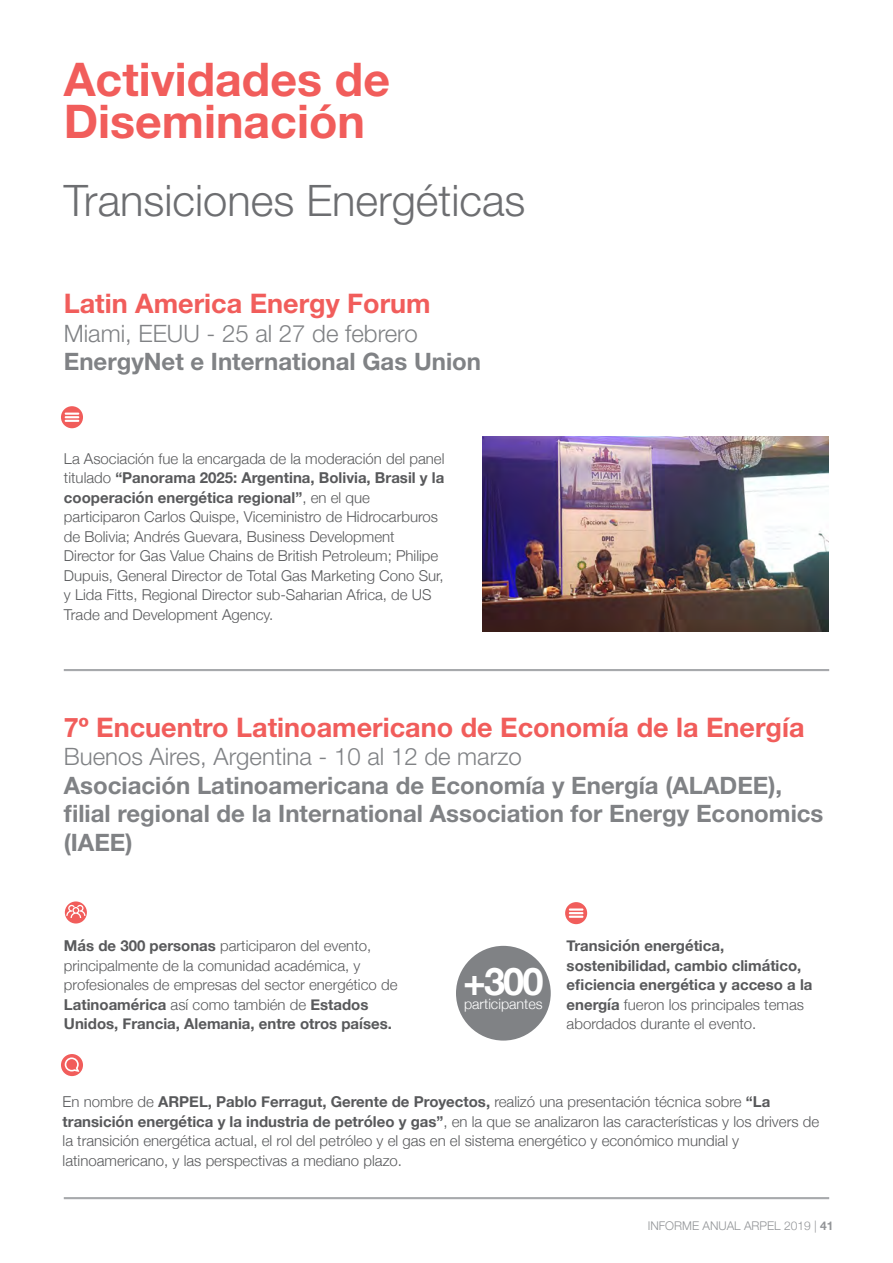
<style>
.page{position:relative;width:893px;height:1263px;background:#fff}
.page>*{position:absolute;margin:0;border:0;box-sizing:border-box;transform-origin:0 0}
.t1{font:700 46.5px/42px "Helvetica Neue LT Std";color:#f15d5b}
.t2{font:300 43.5px "Helvetica Neue LT Std";color:#6d6e71}
.t3{font:700 37.95px "Helvetica Neue";color:#fff}
.t4{font:700 27px "Helvetica Neue LT Std";color:#f15d5b}
.t5{font:700 24px/28.5px "Helvetica Neue LT Std";color:#808285}
.t6{font:300 24px "Helvetica Neue LT Std";color:#808285}
.t7{font:300 15px/19.5px "Helvetica Neue";color:#58595b}
.t8{font:700 15px/19.5px "Helvetica Neue";color:#58595b}
.t9{font:300 14.25px "Helvetica Neue";color:#fff}
.t10{font:300 12px "Helvetica Neue";color:#939598}
.s1{font-weight:700}
.s2{font-weight:300}
</style>
<div class="page">
<svg style="left:61px;top:1054px;width:22px;height:22px"></svg>
<hr style="left:64px;top:669px;width:765px;height:2px;background:#a7a9ac">
<hr style="left:64px;top:1197px;width:765px;height:2px;background:#a7a9ac">
<svg style="left:61px;top:406px;width:22px;height:22px"></svg>
<svg style="left:565px;top:902px;width:22px;height:22px"></svg>
<svg style="left:65px;top:901px;width:22px;height:22px"></svg>
<div style="left:456px;top:946px;width:95px;height:94px;background:#808285;border-radius:50%"></div>
<img style="left:483px;top:436px;width:345px;height:195px">
<p class="t1" style="left:64px;top:58px;width:328px">Actividades de<br>Diseminación</p>
<p class="t2" style="left:64px;top:174px;width:463px">Transiciones Energéticas</p>
<p class="t4" style="left:64px;top:287px;width:368px">Latin America Energy Forum</p>
<p class="t6" style="left:64px;top:319px;width:355px">Miami, EEUU - 25 al 27 de febrero</p>
<p class="t5" style="left:64px;top:347px;width:419px">EnergyNet e International Gas Union</p>
<p class="t7" style="left:64px;top:447px;width:382px">La Asociación fue la encargada de la moderación del panel titulado <span class="s1">“Panorama 2025: Argentina, Bolivia, Brasil y la cooperación energética regional”</span>, en el que participaron Carlos Quispe, Viceministro de Hidrocarburos de Bolivia; Andrés Guevara, Business Development Director for Gas Value Chains de British Petroleum; Philipe Dupuis, General Director de Total Gas Marketing Cono Sur, y Lida Fitts, Regional Director sub-Saharian Africa, de US Trade and Development Agency.</p>
<p class="t4" style="left:64px;top:710px;width:742px">7º Encuentro Latinoamericano de Economía de la Energía</p>
<p class="t6" style="left:64px;top:742px;width:459px">Buenos Aires, Argentina - 10 al 12 de marzo</p>
<p class="t5" style="left:64px;top:770px;width:761px">Asociación Latinoamericana de Economía y Energía (ALADEE), filial regional de la International Association for Energy Economics (IAEE)</p>
<p class="t7" style="left:64px;top:935px;width:335px"><span class="s1">Más de 300 personas</span> participaron del evento, principalmente de la comunidad académica, y profesionales de empresas del sector energético de <span class="s1">Latinoamérica</span> así como también de <span class="s1">Estados Unidos, Francia, Alemania, entre otros países.</span></p>
<p class="t8" style="left:567px;top:936px;width:247px">Transición energética, sostenibilidad, cambio climático, eficiencia energética y acceso a la energía <span class="s2">fueron los principales temas abordados durante el evento.</span></p>
<p class="t3" style="left:463px;top:951px;width:82px">+300</p>
<p class="t9" style="left:464px;top:992px;width:80px">participantes</p>
<p class="t7" style="left:63px;top:1091px;width:758px">En nombre de <span class="s1">ARPEL, Pablo Ferragut, Gerente de Proyectos,</span> realizó una presentación técnica sobre <span class="s1">“La transición energética y la industria de petróleo y gas”</span>, en la que se analizaron las características y los drivers de la transición energética actual, el rol del petróleo y el gas en el sistema energético y económico mundial y latinoamericano, y las perspectivas a mediano plazo.</p>
<p class="t10" style="left:648px;top:1216px;width:187px">INFORME ANUAL ARPEL 2019 | <span class="s1">41</span></p>
</div>
